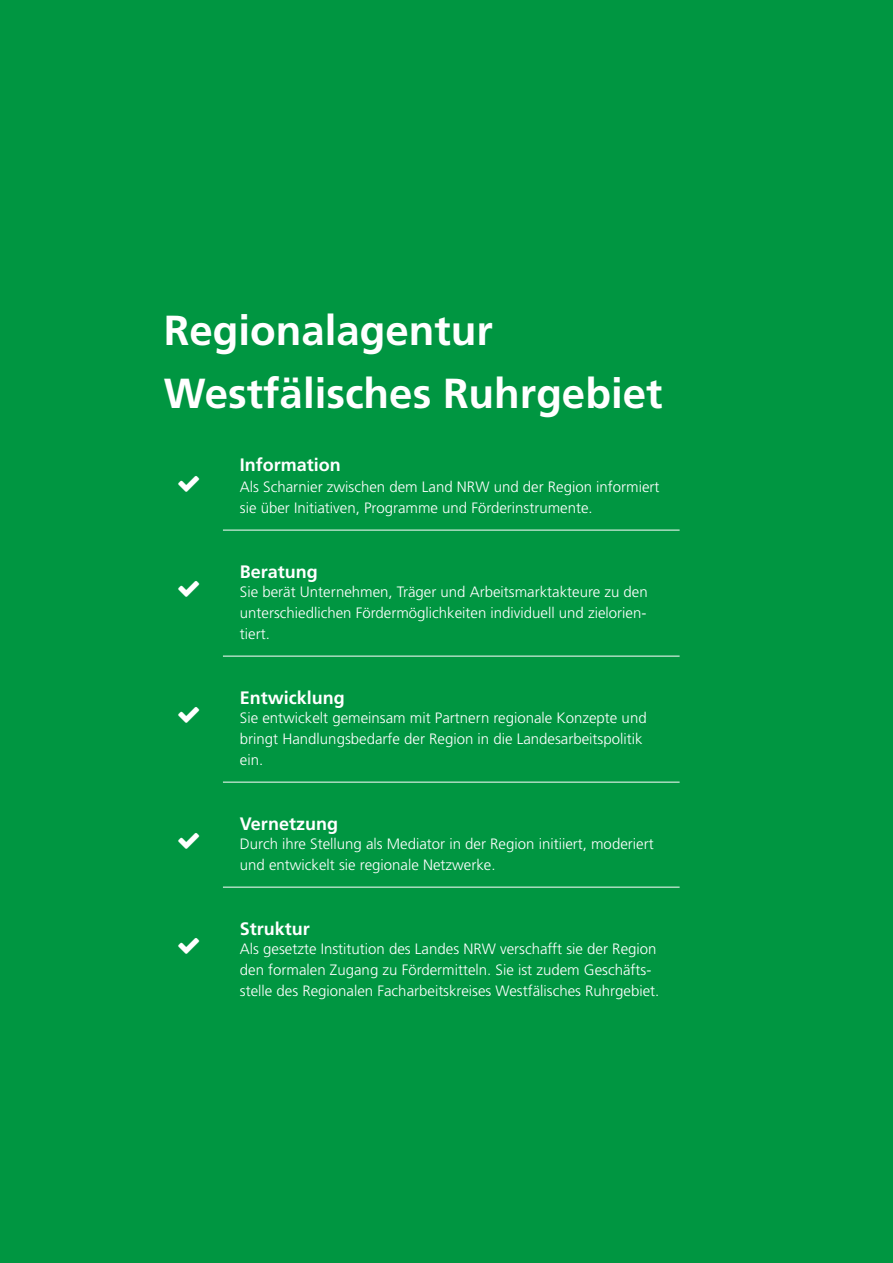
<style>
.page{position:relative;width:893px;height:1263px;background:#009641}
.page>*{position:absolute;margin:0;border:0;box-sizing:border-box;transform-origin:0 0}
.t1{font:700 42px/63px "Frutiger LT Std";color:#fff}
.t2{font:700 18px "Frutiger LT Std";color:#fff}
.t3{font:300 15px/21px "Frutiger LT Std";color:#fff}
</style>
<div class="page">
<hr style="left:223px;top:530px;width:457px;height:1px;background:#fff">
<hr style="left:223px;top:656px;width:457px;height:1px;background:#fff">
<hr style="left:223px;top:782px;width:457px;height:1px;background:#fff">
<hr style="left:223px;top:887px;width:457px;height:1px;background:#fff">
<h1 class="t1" style="left:164px;top:299px;width:500px">Regionalagentur<br>Westfälisches Ruhrgebiet</h1>
<p class="t2" style="left:240px;top:454px;width:103px">Information</p>
<p class="t3" style="left:240px;top:477px;width:421px">Als Scharnier zwischen dem Land NRW und der Region informiert sie über Initiativen, Programme und Förderinstrumente.</p>
<p class="t2" style="left:240px;top:561px;width:80px">Beratung</p>
<p class="t3" style="left:240px;top:582px;width:409px;text-align:justify">Sie berät Unternehmen, Träger und Arbeitsmarktakteure zu den unterschiedlichen Fördermöglichkeiten individuell und zielorien&shy;tiert.</p>
<p class="t2" style="left:240px;top:687px;width:107px">Entwicklung</p>
<p class="t3" style="left:240px;top:708px;width:408px">Sie entwickelt gemeinsam mit Partnern regionale Konzepte und bringt Handlungsbedarfe der Region in die Landesarbeitspolitik ein.</p>
<p class="t2" style="left:240px;top:813px;width:100px">Vernetzung</p>
<p class="t3" style="left:240px;top:834px;width:415px">Durch ihre Stellung als Mediator in der Region initiiert, moderiert und entwickelt sie regionale Netzwerke.</p>
<p class="t2" style="left:240px;top:918px;width:72px">Struktur</p>
<p class="t3" style="left:240px;top:939px;width:421px">Als gesetzte Institution des Landes NRW verschafft sie der Region den formalen Zugang zu Fördermitteln. Sie ist zudem Geschäfts&shy;stelle des Regionalen Facharbeitskreises Westfälisches Ruhrgebiet.</p>
</div>
